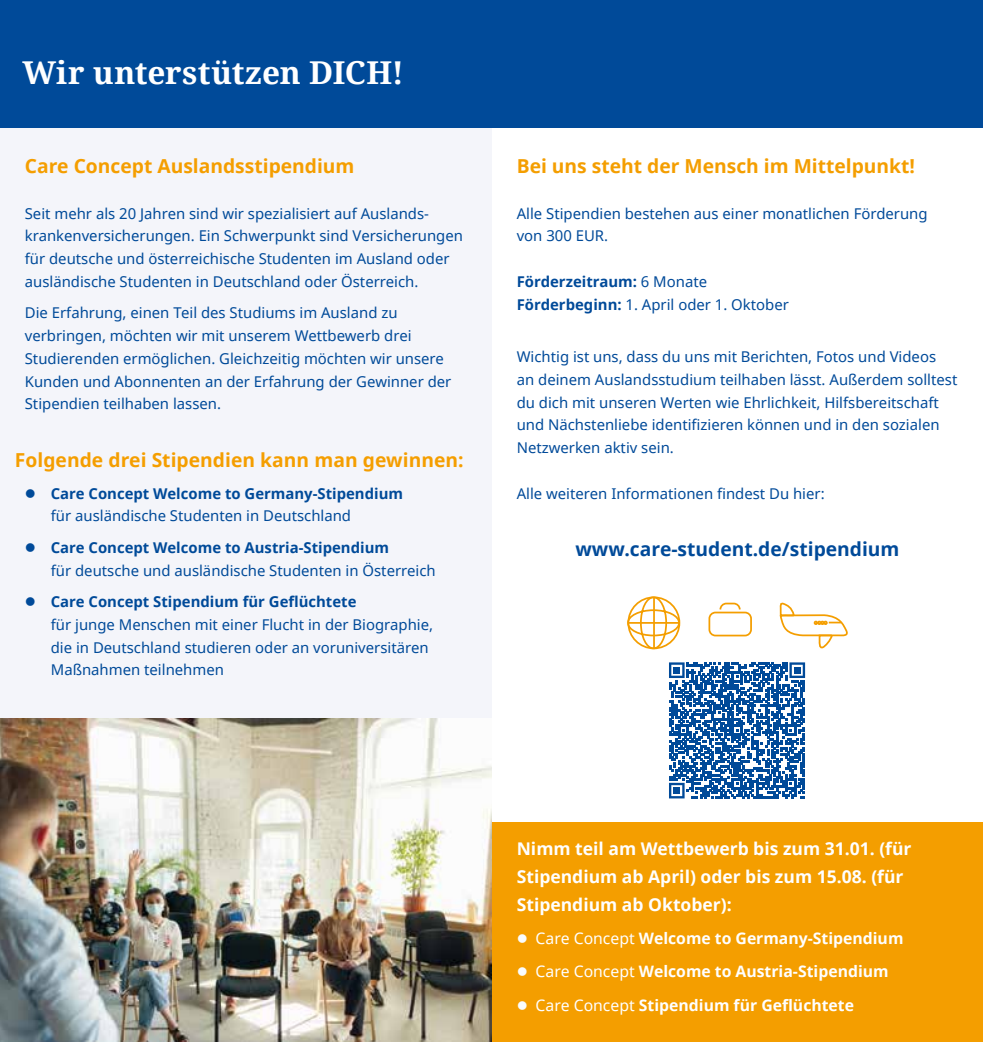
<style>
.page{position:relative;width:983px;height:1042px;background:#fff}
.page>*{position:absolute;margin:0;border:0;box-sizing:border-box;transform-origin:0 0}
.t1{font:700 31.5px "Noto Serif";letter-spacing:.005em;color:#fff}
.t2{font:700 19.25px "Noto Sans";color:#f49e00}
.t3{font:700 19.25px "Noto Sans";color:#004a99}
.t4{font:700 17.5px/28px "Noto Sans";color:#fff}
.t5{font:700 15.75px "Noto Sans";color:#fff}
.t6{font:14.88px/22.8px "Noto Sans";color:#004a99}
.t7{font:700 14.88px/22.8px "Noto Sans";color:#004a99}
.s1{font-weight:400}
.s2{font-weight:700}
.s3{color:#f9fcfe}
</style>
<div class="page">
<div style="left:0;top:0;width:491px;height:1042px;background:#f4f5fa"></div>
<div style="left:0;top:0;width:982px;height:128px;background:#004a99"></div>
<div style="left:492px;top:822px;width:490px;height:220px;background:#f49e00"></div>
<div style="left:708px;top:611px;width:43px;height:25px;border:2px solid #f49e00;border-radius:6px"></div>
<svg style="left:719px;top:602px;width:22px;height:8px"></svg>
<svg style="left:627px;top:596px;width:53px;height:54px"></svg>
<svg style="left:779px;top:602px;width:69px;height:47px"></svg>
<img style="left:0;top:718px;width:491px;height:324px">
<svg style="left:669px;top:662px;width:135px;height:136px"></svg>
<div style="left:673px;top:667px;width:7px;height:6px;background:#004a99"></div>
<div style="left:793px;top:667px;width:7px;height:6px;background:#004a99"></div>
<div style="left:673px;top:787px;width:7px;height:7px;background:#004a99"></div>
<h1 class="t1" style="left:22px;top:50px;width:383px">Wir unterstützen DICH!</h1>
<p class="t2" style="left:25px;top:153px;width:331px">Care Concept Auslandsstipendium</p>
<p class="t6" style="left:25px;top:201px;width:439px">Seit mehr als 20 Jahren sind wir spezialisiert auf Auslands&shy;krankenversicherungen. Ein Schwerpunkt sind Versicherungen für deutsche und österreichische Studenten im Ausland oder ausländische Studenten in Deutschland oder Österreich.</p>
<p class="t6" style="left:25px;top:301px;width:428px">Die Erfahrung, einen Teil des Studiums im Ausland zu verbringen, möchten wir mit unserem Wettbewerb drei Studierenden ermöglichen. Gleichzeitig möchten wir unsere Kunden und Abonnenten an der Erfahrung der Gewinner der Stipendien teilhaben lassen.</p>
<p class="t2" style="left:15px;top:447px;width:450px">Folgende drei Stipendien kann man gewinnen:</p>
<p class="t7" style="left:51px;top:481px;width:354px;text-indent:-26px">● Care Concept Welcome to Germany-Stipendium <span class="s1">für ausländische Studenten in Deutschland</span></p>
<p class="t6" style="left:51px;top:536px;width:386px;text-indent:-26px">● <span class="s2">Care Concept Welcome to Austria-Stipendium<br></span>für deutsche und ausländische Studenten in Österreich</p>
<p class="t6" style="left:51px;top:590px;width:384px;text-indent:-26px">● <span class="s2">Care Concept Stipendium für Geflüchtete<br></span>für junge Menschen mit einer Flucht in der Biographie, die in Deutschland studieren oder an voruniversitären Maßnahmen teilnehmen</p>
<p class="t2" style="left:516px;top:153px;width:399px">Bei uns steht der Mensch im Mittelpunkt!</p>
<p class="t6" style="left:516px;top:201px;width:412px">Alle Stipendien bestehen aus einer monatlichen Förderung von 300 EUR.</p>
<p class="t7" style="left:516px;top:270px;width:273px">Förderzeitraum: <span class="s1">6 Monate<br></span>Förderbeginn: <span class="s1">1. April oder 1. Oktober</span></p>
<p class="t6" style="left:516px;top:345px;width:442px">Wichtig ist uns, dass du uns mit Berichten, Fotos und Videos<br>an deinem Auslandsstudium teilhaben lässt. Außerdem solltest du dich mit unseren Werten wie Ehrlichkeit, Hilfsbereitschaft und Nächstenliebe identifizieren können und in den sozialen Netzwerken aktiv sein.</p>
<p class="t6" style="left:516px;top:481px;width:309px">Alle weiteren Informationen findest Du hier:</p>
<p class="t3" style="left:575px;top:536px;width:325px">www.care-student.de/stipendium</p>
<p class="t4" style="left:516px;top:834px;width:396px">Nimm teil am Wettbewerb bis zum 31.01. (für<br>Stipendium ab April) oder bis zum 15.08. (für<br>Stipendium ab Oktober):</p>
<p class="t5" style="left:516px;top:927px;width:388px"><span class="s3">●</span> <span class="s1">Care Concept</span> Welcome to Germany-Stipendium</p>
<p class="t5" style="left:516px;top:960px;width:373px"><span class="s3">●</span> <span class="s1">Care Concept</span> Welcome to Austria-Stipendium</p>
<p class="t5" style="left:516px;top:993px;width:339px"><span class="s3">●</span> <span class="s1">Care Concept</span> Stipendium für Geflüchtete</p>
</div>
